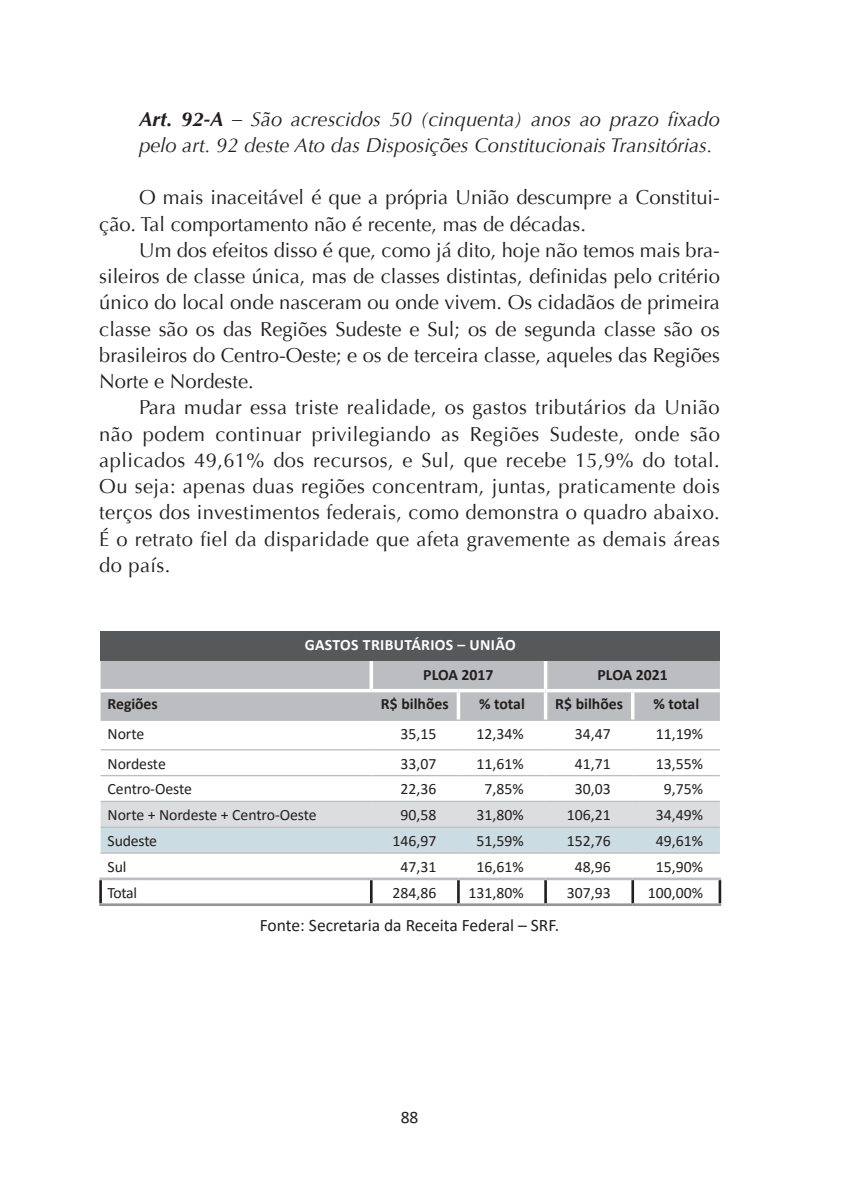
<style>
.page{position:relative;width:844px;height:1191px;background:#fff}
.page>*{position:absolute;margin:0;border:0;box-sizing:border-box;transform-origin:0 0}
.t1{font:20.12px/26.2px "Optima";color:#231f20;text-align:justify}
.t2{font:italic 20.12px/26.2px "Optima";color:#231f20}
.Legendas{font:17.5px "Calibri";color:#231f20}
.Table_Paragraph_wrd{font:15.75px "Calibri";color:#231f20}
.Table_Paragraph_wrd-2{font:700 15.75px "Calibri";color:#231f20}
.Table_Paragraph_wrd-3{font:700 15.75px "Calibri";letter-spacing:.02em;color:#fff}
.s1{font-weight:700}
</style>
<div class="page">
<div style="left:101px;top:631px;width:618px;height:30px;background:#57585a"></div>
<div style="left:101px;top:661px;width:618px;height:58px;background:#bcbdc0"></div>
<svg style="left:101px;top:802px;width:618px;height:50px"></svg>
<hr style="left:101px;top:689px;width:270px;height:3px;background:#fff">
<hr style="left:371px;top:689px;width:87px;height:3px;background:#fff">
<hr style="left:458px;top:689px;width:87px;height:3px;background:#fff">
<hr style="left:545px;top:689px;width:87px;height:3px;background:#fff">
<hr style="left:632px;top:689px;width:87px;height:3px;background:#fff">
<hr style="left:101px;top:719px;width:270px;height:2px;background:#bcbdc0">
<hr style="left:371px;top:719px;width:87px;height:2px;background:#bcbdc0">
<hr style="left:458px;top:719px;width:87px;height:2px;background:#bcbdc0">
<hr style="left:545px;top:719px;width:87px;height:2px;background:#bcbdc0">
<hr style="left:632px;top:719px;width:87px;height:2px;background:#bcbdc0">
<hr style="left:101px;top:749px;width:270px;height:1px;background:#bcbdc0">
<hr style="left:371px;top:749px;width:87px;height:1px;background:#bcbdc0">
<hr style="left:458px;top:749px;width:87px;height:1px;background:#bcbdc0">
<hr style="left:545px;top:749px;width:87px;height:1px;background:#bcbdc0">
<hr style="left:632px;top:749px;width:87px;height:1px;background:#bcbdc0">
<hr style="left:101px;top:775px;width:270px;height:1px;background:#bcbdc0">
<hr style="left:371px;top:775px;width:87px;height:1px;background:#bcbdc0">
<hr style="left:458px;top:775px;width:87px;height:1px;background:#bcbdc0">
<hr style="left:545px;top:775px;width:87px;height:1px;background:#bcbdc0">
<hr style="left:632px;top:775px;width:87px;height:1px;background:#bcbdc0">
<hr style="left:101px;top:800px;width:270px;height:2px;background:#bcbdc0">
<hr style="left:371px;top:800px;width:87px;height:2px;background:#bcbdc0">
<hr style="left:458px;top:800px;width:87px;height:2px;background:#bcbdc0">
<hr style="left:545px;top:800px;width:87px;height:2px;background:#bcbdc0">
<hr style="left:632px;top:800px;width:87px;height:2px;background:#bcbdc0">
<hr style="left:101px;top:826px;width:270px;height:2px;background:#bcbdc0">
<hr style="left:371px;top:826px;width:87px;height:2px;background:#bcbdc0">
<hr style="left:458px;top:826px;width:87px;height:2px;background:#bcbdc0">
<hr style="left:545px;top:826px;width:87px;height:2px;background:#bcbdc0">
<hr style="left:632px;top:826px;width:87px;height:2px;background:#bcbdc0">
<hr style="left:101px;top:852px;width:270px;height:1px;background:#bcbdc0">
<hr style="left:371px;top:852px;width:87px;height:1px;background:#bcbdc0">
<hr style="left:458px;top:852px;width:87px;height:1px;background:#bcbdc0">
<hr style="left:545px;top:852px;width:87px;height:1px;background:#bcbdc0">
<hr style="left:632px;top:852px;width:87px;height:1px;background:#bcbdc0">
<hr style="left:99px;top:877px;width:272px;height:3px;background:#bcbdc0">
<hr style="left:371px;top:877px;width:87px;height:3px;background:#bcbdc0">
<hr style="left:458px;top:877px;width:87px;height:3px;background:#bcbdc0">
<hr style="left:545px;top:877px;width:87px;height:3px;background:#bcbdc0">
<hr style="left:632px;top:877px;width:89px;height:3px;background:#bcbdc0">
<hr style="left:99px;top:880px;width:3px;height:23px;background:#231f20">
<hr style="left:370px;top:880px;width:2px;height:23px;background:#231f20">
<hr style="left:457px;top:880px;width:2px;height:23px;background:#231f20">
<hr style="left:544px;top:880px;width:2px;height:23px;background:#231f20">
<hr style="left:631px;top:880px;width:3px;height:23px;background:#231f20">
<hr style="left:718px;top:880px;width:3px;height:23px;background:#231f20">
<hr style="left:99px;top:903px;width:272px;height:3px;background:#939598">
<hr style="left:371px;top:903px;width:87px;height:3px;background:#939598">
<hr style="left:458px;top:903px;width:87px;height:3px;background:#939598">
<hr style="left:545px;top:903px;width:87px;height:3px;background:#939598">
<hr style="left:632px;top:903px;width:89px;height:3px;background:#939598">
<svg style="left:456px;top:692px;width:4px;height:27px"></svg>
<svg style="left:543px;top:692px;width:4px;height:27px"></svg>
<svg style="left:630px;top:692px;width:4px;height:27px"></svg>
<svg style="left:369px;top:661px;width:4px;height:28px"></svg>
<svg style="left:543px;top:661px;width:4px;height:28px"></svg>
<p class="t2" style="left:139px;top:106px;width:582px"><span class="s1">Art. 92-A</span> – São acrescidos 50 (cinquenta) anos ao prazo fixado pelo art. 92 deste Ato das Disposições Constitucionais Transitórias.</p>
<p class="t1" style="left:99px;top:185px;width:622px;text-indent:40px">O mais inaceitável é que a própria União descumpre a Constitui&shy;ção. Tal comportamento não é recente, mas de décadas.</p>
<p class="t1" style="left:99px;top:237px;width:622px;text-indent:40px">Um dos efeitos disso é que, como já dito, hoje não temos mais bra&shy;sileiros de classe única, mas de classes distintas, definidas pelo critério único do local onde nasceram ou onde vivem. Os cidadãos de primeira classe são os das Regiões Sudeste e Sul; os de segunda classe são os brasileiros do Centro-Oeste; e os de terceira classe, aqueles das Regiões Norte e Nordeste.</p>
<p class="t1" style="left:99px;top:394px;width:622px;text-indent:40px">Para mudar essa triste realidade, os gastos tributários da União não podem continuar privilegiando as Regiões Sudeste, onde são aplicados 49,61% dos recursos, e Sul, que recebe 15,9% do total.<br>Ou seja: apenas duas regiões concentram, juntas, praticamente dois terços dos investimentos federais, como demonstra o quadro abaixo.<br>É o retrato fiel da disparidade que afeta gravemente as demais áreas do país.</p>
<p class="Table_Paragraph_wrd-3" style="left:305px;top:635px;width:212px">GASTOS TRIBUTÁRIOS – UNIÃO</p>
<p class="Table_Paragraph_wrd-2" style="left:423px;top:664px;width:72px">PLOA 2017</p>
<p class="Table_Paragraph_wrd-2" style="left:597px;top:664px;width:72px">PLOA 2021</p>
<p class="Table_Paragraph_wrd-2" style="left:108px;top:694px;width:52px">Regiões</p>
<p class="Table_Paragraph_wrd-2" style="left:381px;top:694px;width:69px">R$ bilhões</p>
<p class="Table_Paragraph_wrd-2" style="left:479px;top:694px;width:47px">% total</p>
<p class="Table_Paragraph_wrd-2" style="left:555px;top:694px;width:69px">R$ bilhões</p>
<p class="Table_Paragraph_wrd-2" style="left:653px;top:694px;width:47px">% total</p>
<p class="Table_Paragraph_wrd" style="left:107px;top:723px;width:38px">Norte</p>
<p class="Table_Paragraph_wrd" style="left:400px;top:723px;width:37px">35,15</p>
<p class="Table_Paragraph_wrd" style="left:476px;top:723px;width:49px">12,34%</p>
<p class="Table_Paragraph_wrd" style="left:574px;top:723px;width:37px">34,47</p>
<p class="Table_Paragraph_wrd" style="left:655px;top:723px;width:49px">11,19%</p>
<p class="Table_Paragraph_wrd" style="left:107px;top:752px;width:60px">Nordeste</p>
<p class="Table_Paragraph_wrd" style="left:400px;top:752px;width:37px">33,07</p>
<p class="Table_Paragraph_wrd" style="left:476px;top:752px;width:49px">11,61%</p>
<p class="Table_Paragraph_wrd" style="left:574px;top:752px;width:37px">41,71</p>
<p class="Table_Paragraph_wrd" style="left:655px;top:752px;width:49px">13,55%</p>
<p class="Table_Paragraph_wrd" style="left:107px;top:778px;width:86px">Centro-Oeste</p>
<p class="Table_Paragraph_wrd" style="left:400px;top:778px;width:37px">22,36</p>
<p class="Table_Paragraph_wrd" style="left:484px;top:778px;width:41px">7,85%</p>
<p class="Table_Paragraph_wrd" style="left:574px;top:778px;width:37px">30,03</p>
<p class="Table_Paragraph_wrd" style="left:663px;top:778px;width:41px">9,75%</p>
<p class="Table_Paragraph_wrd" style="left:108px;top:804px;width:210px">Norte + Nordeste + Centro-Oeste</p>
<p class="Table_Paragraph_wrd" style="left:400px;top:804px;width:37px">90,58</p>
<p class="Table_Paragraph_wrd" style="left:476px;top:804px;width:49px">31,80%</p>
<p class="Table_Paragraph_wrd" style="left:567px;top:804px;width:45px">106,21</p>
<p class="Table_Paragraph_wrd" style="left:655px;top:804px;width:49px">34,49%</p>
<p class="Table_Paragraph_wrd" style="left:108px;top:830px;width:51px">Sudeste</p>
<p class="Table_Paragraph_wrd" style="left:392px;top:830px;width:45px">146,97</p>
<p class="Table_Paragraph_wrd" style="left:476px;top:830px;width:49px">51,59%</p>
<p class="Table_Paragraph_wrd" style="left:567px;top:830px;width:45px">152,76</p>
<p class="Table_Paragraph_wrd" style="left:655px;top:830px;width:49px">49,61%</p>
<p class="Table_Paragraph_wrd" style="left:108px;top:855px;width:20px">Sul</p>
<p class="Table_Paragraph_wrd" style="left:400px;top:855px;width:37px">47,31</p>
<p class="Table_Paragraph_wrd" style="left:476px;top:855px;width:49px">16,61%</p>
<p class="Table_Paragraph_wrd" style="left:574px;top:855px;width:37px">48,96</p>
<p class="Table_Paragraph_wrd" style="left:655px;top:855px;width:49px">15,90%</p>
<p class="Table_Paragraph_wrd" style="left:108px;top:881px;width:31px">Total</p>
<p class="Table_Paragraph_wrd" style="left:392px;top:881px;width:45px">284,86</p>
<p class="Table_Paragraph_wrd" style="left:468px;top:881px;width:57px">131,80%</p>
<p class="Table_Paragraph_wrd" style="left:567px;top:881px;width:45px">307,93</p>
<p class="Table_Paragraph_wrd" style="left:647px;top:881px;width:57px">100,00%</p>
<p class="Legendas" style="left:260px;top:912px;width:301px">Fonte: Secretaria da Receita Federal – SRF.</p>
<p class="Legendas" style="left:400px;top:1105px;width:19px">88</p>
</div>
